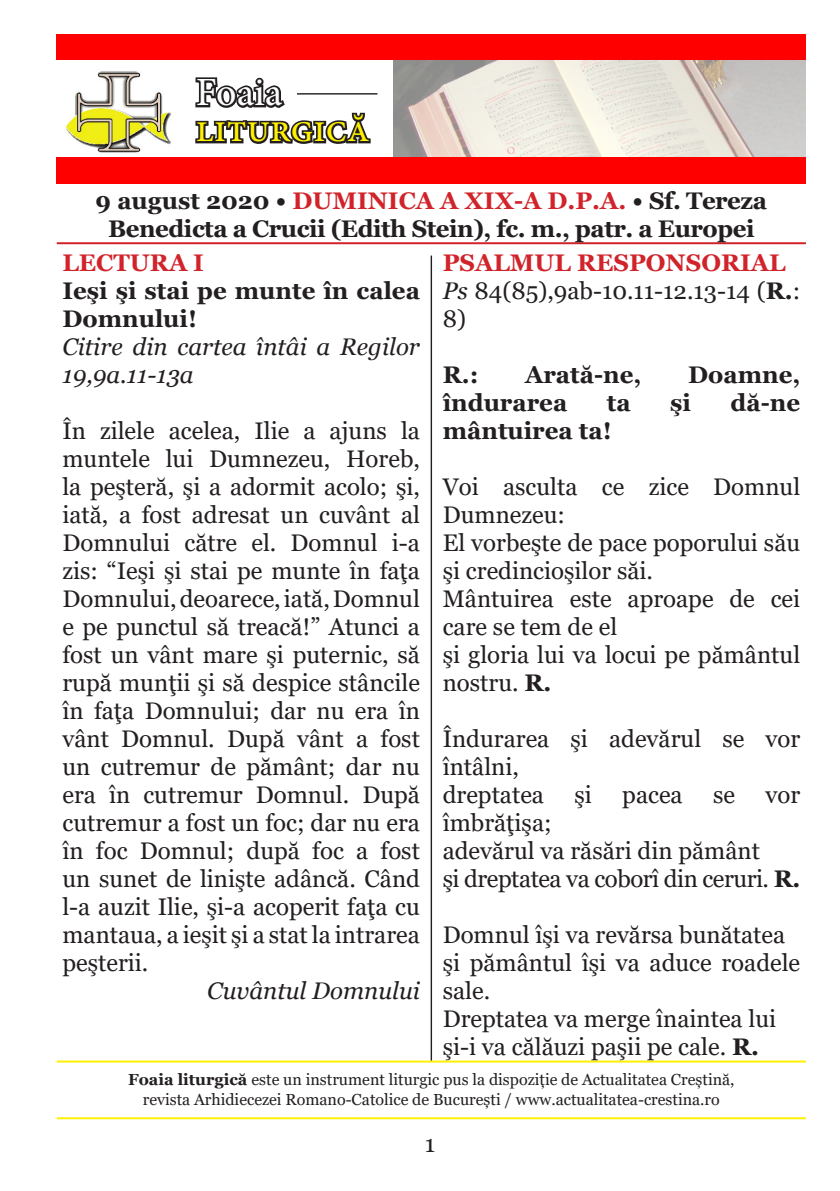
<style>
.page{position:relative;width:840px;height:1191px;background:#fff}
.page>*{position:absolute;margin:0;border:0;box-sizing:border-box;transform-origin:0 0}
.t1{font:40px "Minion Pro";color:#fff101}
.t2{font:40px "Minion Pro";color:#fff}
.t3{font:24px/28px "Georgia";color:#231f20}
.t4{font:700 24px/28px "Georgia";letter-spacing:-.02em;color:#231f20;text-align:center}
.t5{font:700 24px/28px "Georgia";color:#231f20}
.t6{font:italic 24px/28px "Georgia";color:#231f20}
.t7{font:700 24px "Georgia";color:#d1232a}
.t8{font:16px/19.2px "Georgia";color:#231f20;text-align:center}
.s1{color:#d1232a}
.s2{font-weight:700;color:#d1232a}
.s3{font-style:italic}
.s4{font-weight:700}
</style>
<div class="page">
<img style="left:393px;top:60px;width:412px;height:98px">
<img style="left:57px;top:71px;width:115px;height:87px">
<div style="left:57px;top:158px;width:748px;height:26px;background:#f00"></div>
<hr style="left:57px;top:242px;width:748px;height:2px;background:#d1232a">
<hr style="left:57px;top:1117px;width:748px;height:2px;background:#fff101">
<hr style="left:57px;top:1060px;width:748px;height:2px;background:#fff101">
<div style="left:57px;top:34px;width:748px;height:26px;background:#f00"></div>
<svg style="left:195px;top:77px;width:176px;height:67px"></svg>
<hr style="left:297px;top:93px;width:80px;height:2px;background:#231f20">
<hr style="left:430px;top:255px;width:2px;height:805px;background:#231f20">
<h1 class="t2" style="left:196px;top:66px;width:88px">Foaia</h1>
<h1 class="t1" style="left:196px;top:102px;width:175px">liturgică</h1>
<p class="t4" style="left:96px;top:187px;width:672px">9 august 2020 • <span class="s1">DUMINICA A XIX-A D.P.A.</span> • Sf. Tereza<br>Benedicta a Crucii (Edith Stein), fc. m., patr. a Europei</p>
<p class="t7" style="left:62px;top:247px;width:143px">LECTURA I</p>
<p class="t5" style="left:62px;top:276px;width:359px">Ieşi şi stai pe munte în calea<br>Domnului!</p>
<p class="t6" style="left:62px;top:332px;width:359px">Citire din cartea întâi a Regilor<br>19,9a.11-13a</p>
<p class="t3" style="left:62px;top:417px;width:359px;text-align:justify">În zilele acelea, Ilie a ajuns la muntele lui Dumnezeu, Horeb, la peşteră, şi a adormit acolo; şi, iată, a fost adresat un cuvânt al Domnului către el. Domnul i-a zis: “Ieşi şi stai pe munte în faţa Domnului, deoarece, iată, Domnul e pe punctul să treacă!” Atunci a fost un vânt mare şi puternic, să rupă munţii şi să despice stâncile în faţa Domnului; dar nu era în vânt Domnul. După vânt a fost un cutremur de pământ; dar nu era în cutremur Domnul. După cutremur a fost un foc; dar nu era în foc Domnul; după foc a fost un sunet de linişte adâncă. Când l-a auzit Ilie, şi-a acoperit faţa cu mantaua, a ieşit şi a stat la intrarea peşterii.</p>
<p class="t6" style="left:207px;top:977px;width:214px">Cuvântul Domnului</p>
<p class="t3" style="left:442px;top:249px;width:359px"><span class="s2">PSALMUL RESPONSORIAL<br></span><span class="s3">Ps</span> 84(85),9ab-10.11-12.13-14 (<span class="s4">R.</span>:<br>8)</p>
<p class="t5" style="left:442px;top:361px;width:37px">R.:</p>
<p class="t5" style="left:525px;top:361px;width:118px">Arată-ne,</p>
<p class="t5" style="left:687px;top:361px;width:114px">Doamne,</p>
<p class="t5" style="left:442px;top:389px;width:126px">îndurarea</p>
<p class="t5" style="left:606px;top:389px;width:25px">ta</p>
<p class="t5" style="left:670px;top:389px;width:22px">şi</p>
<p class="t5" style="left:730px;top:389px;width:71px">dă-ne</p>
<p class="t5" style="left:442px;top:417px;width:170px">mântuirea ta!</p>
<p class="t3" style="left:442px;top:473px;width:359px">Voi asculta ce zice Domnul<br>Dumnezeu:<br>El vorbeşte de pace poporului său şi credincioşilor săi.<br>Mântuirea este aproape de cei care se tem de el<br>şi gloria lui va locui pe pământul nostru. <span class="s4">R.</span></p>
<p class="t3" style="left:442px;top:725px;width:359px">Îndurarea şi adevărul se vor întâlni,<br>dreptatea</p>
<p class="t3" style="left:574px;top:781px;width:19px">şi</p>
<p class="t3" style="left:622px;top:781px;width:62px">pacea</p>
<p class="t3" style="left:712px;top:781px;width:23px">se</p>
<p class="t3" style="left:765px;top:781px;width:36px">vor</p>
<p class="t3" style="left:442px;top:809px;width:359px">îmbrăţişa;<br>adevărul va răsări din pământ<br>şi dreptatea va coborî din ceruri. <span class="s4">R.</span></p>
<p class="t3" style="left:442px;top:921px;width:359px">Domnul îşi va revărsa bunătatea şi pământul îşi va aduce roadele sale.<br>Dreptatea va merge înaintea lui şi-i va călăuzi paşii pe cale. <span class="s4">R.</span></p>
<p class="t8" style="left:128px;top:1070px;width:607px"><span class="s4">Foaia liturgică</span> este un instrument liturgic pus la dispoziție de Actualitatea Creștină, revista Arhidiecezei Romano-Catolice de București / www.actualitatea-crestina.ro</p>
<p class="t3" style="left:424px;top:1130px;width:12px">1</p>
</div>
